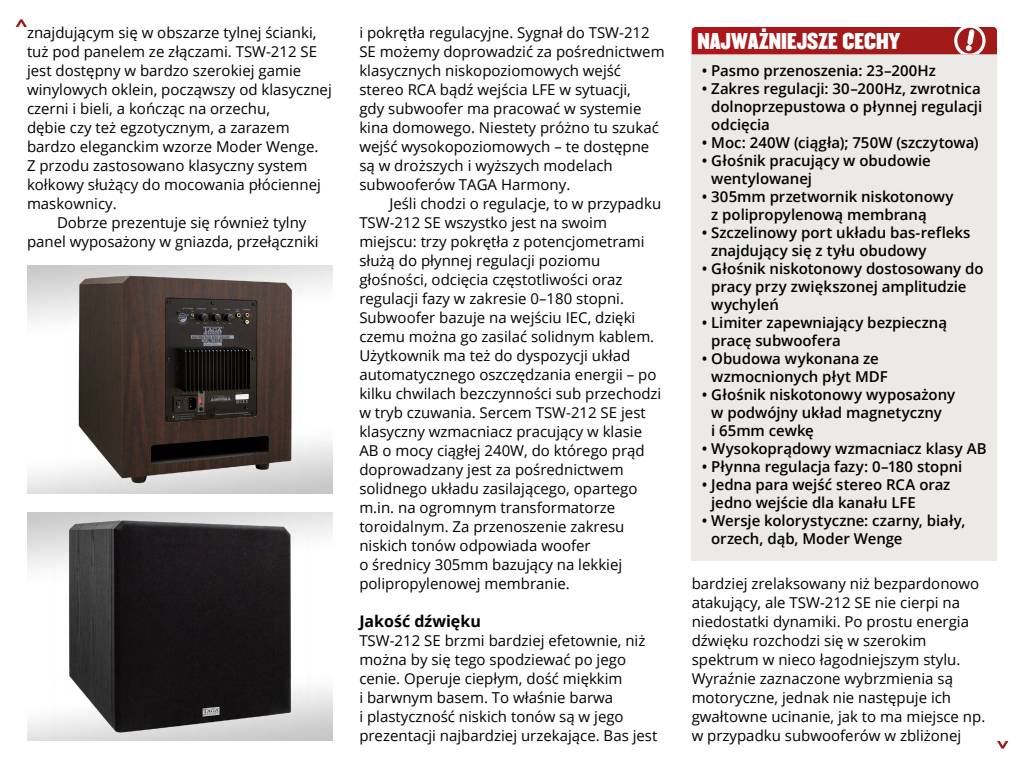
<style>
.page{position:relative;width:1024px;height:768px;background:#fff}
.page>*{position:absolute;margin:0;border:0;box-sizing:border-box;transform-origin:0 0}
.t1{font:20px "Champion Middleweight";color:#fff}
.t2{font:700 16px "Open Sans";color:#000}
.t3{font:15px/19px "Open Sans";color:#000}
.t4{font:600 15px/18px "Open Sans";letter-spacing:-.005em;color:#000}
</style>
<div class="page">
<svg style="left:997px;top:741px;width:11px;height:8px"></svg>
<svg style="left:16px;top:19px;width:11px;height:8px"></svg>
<div style="left:692px;top:54px;width:305px;height:507px;background:#ebeae7"></div>
<div style="left:692px;top:27px;width:305px;height:27px;background:#a7191a"></div>
<img style="left:27px;top:512px;width:305px;height:229px">
<img style="left:27px;top:265px;width:305px;height:229px">
<p class="t3" style="left:27px;top:23px;width:291px">znajdującym się w obszarze tylnej ścianki,</p>
<p class="t3" style="left:27px;top:42px;width:292px">tuż pod panelem ze złączami. TSW-212 SE</p>
<p class="t3" style="left:27px;top:61px;width:276px">jest dostępny w bardzo szerokiej gamie</p>
<p class="t3" style="left:27px;top:80px;width:306px">winylowych oklein, począwszy od klasycznej</p>
<p class="t3" style="left:27px;top:99px;width:245px">czerni i bieli, a kończąc na orzechu,</p>
<p class="t3" style="left:27px;top:118px;width:264px">dębie czy też egzotycznym, a zarazem</p>
<p class="t3" style="left:27px;top:137px;width:293px">bardzo eleganckim wzorze Moder Wenge.</p>
<p class="t3" style="left:27px;top:156px;width:282px">Z przodu zastosowano klasyczny system</p>
<p class="t3" style="left:27px;top:175px;width:295px">kołkowy służący do mocowania płóciennej</p>
<p class="t3" style="left:27px;top:194px;width:91px">maskownicy.</p>
<p class="t3" style="left:57px;top:213px;width:251px">Dobrze prezentuje się również tylny</p>
<p class="t3" style="left:27px;top:232px;width:293px">panel wyposażony w gniazda, przełączniki</p>
<p class="t3" style="left:359px;top:23px;width:307px">i pokrętła regulacyjne. Sygnał do TSW-212<br>SE możemy doprowadzić za pośrednictwem klasycznych niskopoziomowych wejść stereo RCA bądź wejścia LFE w sytuacji,<br>gdy subwoofer ma pracować w systemie kina domowego. Niestety próżno tu szukać wejść wysokopoziomowych – te dostępne są w droższych i wyższych modelach subwooferów TAGA Harmony.</p>
<p class="t3" style="left:359px;top:194px;width:304px;text-indent:30px">Jeśli chodzi o regulacje, to w przypadku TSW-212 SE wszystko jest na swoim miejscu: trzy pokrętła z potencjometrami służą do płynnej regulacji poziomu głośności, odcięcia częstotliwości oraz regulacji fazy w zakresie 0–180 stopni.<br>Subwoofer bazuje na wejściu IEC, dzięki czemu można go zasilać solidnym kablem.<br>Użytkownik ma też do dyspozycji układ automatycznego oszczędzania energii – po kilku chwilach bezczynności sub przechodzi w tryb czuwania. Sercem TSW-212 SE jest klasyczny wzmacniacz pracujący w klasie AB o mocy ciągłej 240W, do którego prąd doprowadzany jest za pośrednictwem solidnego układu zasilającego, opartego m.in. na ogromnym transformatorze toroidalnym. Za przenoszenie zakresu niskich tonów odpowiada woofer<br>o średnicy 305mm bazujący na lekkiej polipropylenowej membranie.</p>
<p class="t2" style="left:359px;top:610px;width:123px">Jakość dźwięku</p>
<p class="t3" style="left:359px;top:631px;width:300px">TSW-212 SE brzmi bardziej efetownie, niż można by się tego spodziewać po jego cenie. Operuje ciepłym, dość miękkim<br>i barwnym basem. To właśnie barwa<br>i plastyczność niskich tonów są w jego prezentacji najbardziej urzekające. Bas jest</p>
<h1 class="t1" style="left:697px;top:24px;width:205px">NAJWAŻNIEJSZE CECHY</h1>
<p class="t4" style="left:702px;top:61px;width:236px">• Pasmo przenoszenia: 23–200Hz</p>
<p class="t4" style="left:711px;top:79px;width:273px;text-align:justify;text-indent:-10px">• Zakres regulacji: 30–200Hz, zwrotnica dolnoprzepustowa o płynnej regulacji odcięcia</p>
<p class="t4" style="left:702px;top:133px;width:278px">• Moc: 240W (ciągła); 750W (szczytowa)</p>
<p class="t4" style="left:711px;top:151px;width:221px;text-indent:-10px">• Głośnik pracujący w obudowie wentylowanej</p>
<p class="t4" style="left:711px;top:187px;width:244px;text-indent:-10px">• 305mm przetwornik niskotonowy z polipropylenową membraną</p>
<p class="t4" style="left:711px;top:223px;width:261px;text-indent:-10px">• Szczelinowy port układu bas-refleks znajdujący się z tyłu obudowy</p>
<p class="t4" style="left:711px;top:259px;width:274px;text-indent:-10px">• Głośnik niskotonowy dostosowany do pracy przy zwiększonej amplitudzie wychyleń</p>
<p class="t4" style="left:711px;top:313px;width:237px;text-indent:-10px">• Limiter zapewniający bezpieczną pracę subwoofera</p>
<p class="t4" style="left:711px;top:349px;width:178px;text-indent:-10px">• Obudowa wykonana ze wzmocnionych płyt MDF</p>
<p class="t4" style="left:711px;top:385px;width:245px;text-indent:-10px">• Głośnik niskotonowy wyposażony w podwójny układ magnetyczny<br>i 65mm cewkę</p>
<p class="t4" style="left:702px;top:439px;width:287px">• Wysokoprądowy wzmacniacz klasy AB</p>
<p class="t4" style="left:702px;top:457px;width:262px">• Płynna regulacja fazy: 0–180 stopni</p>
<p class="t4" style="left:711px;top:475px;width:241px;text-indent:-10px">• Jedna para wejść stereo RCA oraz jedno wejście dla kanału LFE</p>
<p class="t4" style="left:711px;top:511px;width:256px;text-indent:-10px">• Wersje kolorystyczne: czarny, biały, orzech, dąb, Moder Wenge</p>
<p class="t3" style="left:692px;top:574px;width:295px">bardziej zrelaksowany niż bezpardonowo atakujący, ale TSW-212 SE nie cierpi na niedostatki dynamiki. Po prostu energia dźwięku rozchodzi się w szerokim spektrum w nieco łagodniejszym stylu.<br>Wyraźnie zaznaczone wybrzmienia są motoryczne, jednak nie następuje ich gwałtowne ucinanie, jak to ma miejsce np. w przypadku subwooferów w zbliżonej</p>
</div>
